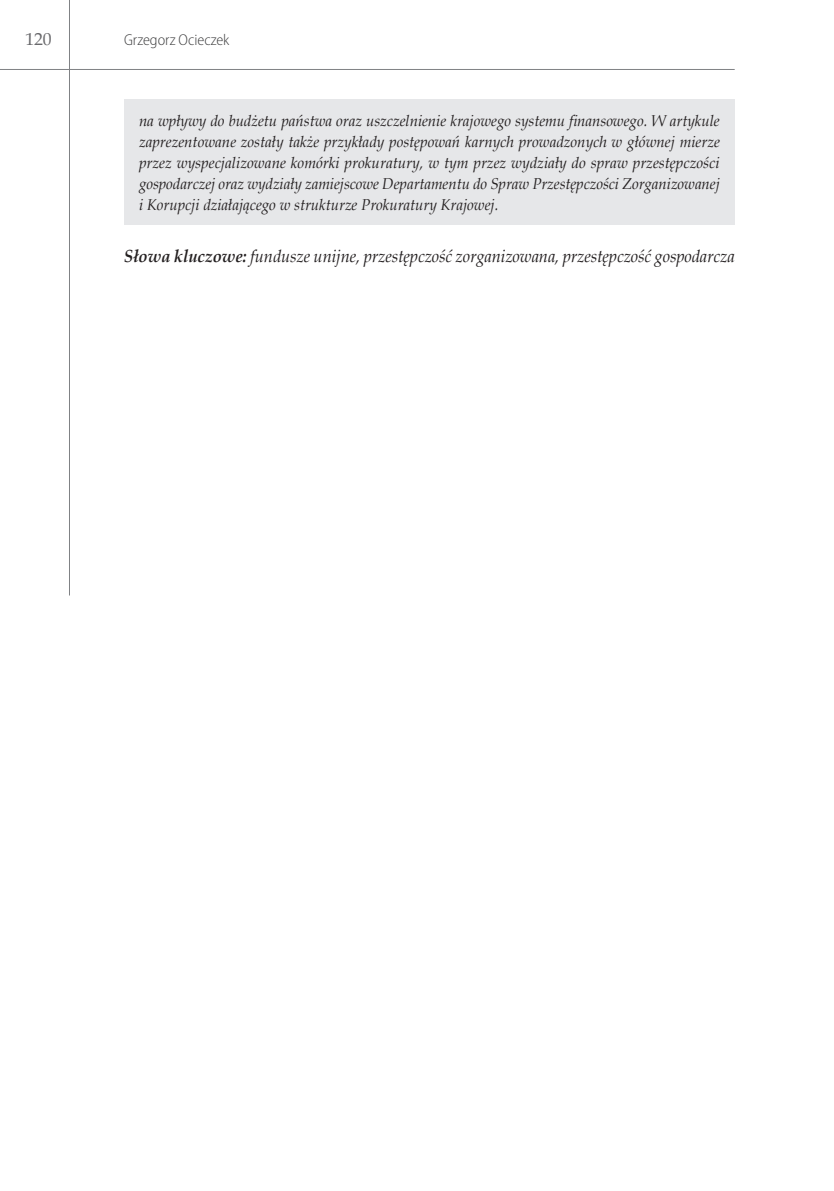
<style>
.page{position:relative;width:834px;height:1191px;background:#fff}
.page>*{position:absolute;margin:0;border:0;box-sizing:border-box;transform-origin:0 0}
.t1{font:italic 17.5px "Book Antiqua";letter-spacing:-.005em;color:#231f20;scale:.94 1}
.t2{font:17.5px "Book Antiqua";color:#69696c}
.t3{font:italic 15.75px/21px "Book Antiqua";color:#231f20;text-align:justify;scale:.95 1}
.t4{font:300 semi-condensed 15.75px "Myriad Pro";color:#3e3e3f}
.s1{font-weight:700}
</style>
<div class="page">
<hr style="left:0;top:69px;width:734px;height:1px;background:#808285">
<hr style="left:69px;top:0;width:1px;height:595px;background:#808285">
<div style="left:124px;top:99px;width:610px;height:125px;background:#e6e7e9"></div>
<p class="t2" style="left:25px;top:27px;width:28px">120</p>
<p class="t4" style="left:124px;top:30px;width:107px">Grzegorz Ocieczek</p>
<p class="t3" style="left:139px;top:109px;width:613px">na wpływy do budżetu państwa oraz uszczelnienie krajowego systemu finansowego. W artykule zaprezentowane zostały także przykłady postępowań karnych prowadzonych w głównej mierze przez wyspecjalizowane komórki prokuratury, w tym przez wydziały do spraw przestępczości gospodarczej oraz wydziały zamiejscowe Departamentu do Spraw Przestępczości Zorganizowanej i Korupcji działającego w strukturze Prokuratury Krajowej.</p>
<p class="t1" style="left:124px;top:244px;width:651px"><span class="s1">Słowa kluczowe:</span> fundusze unijne, przestępczość zorganizowana, przestępczość gospodarcza</p>
</div>
